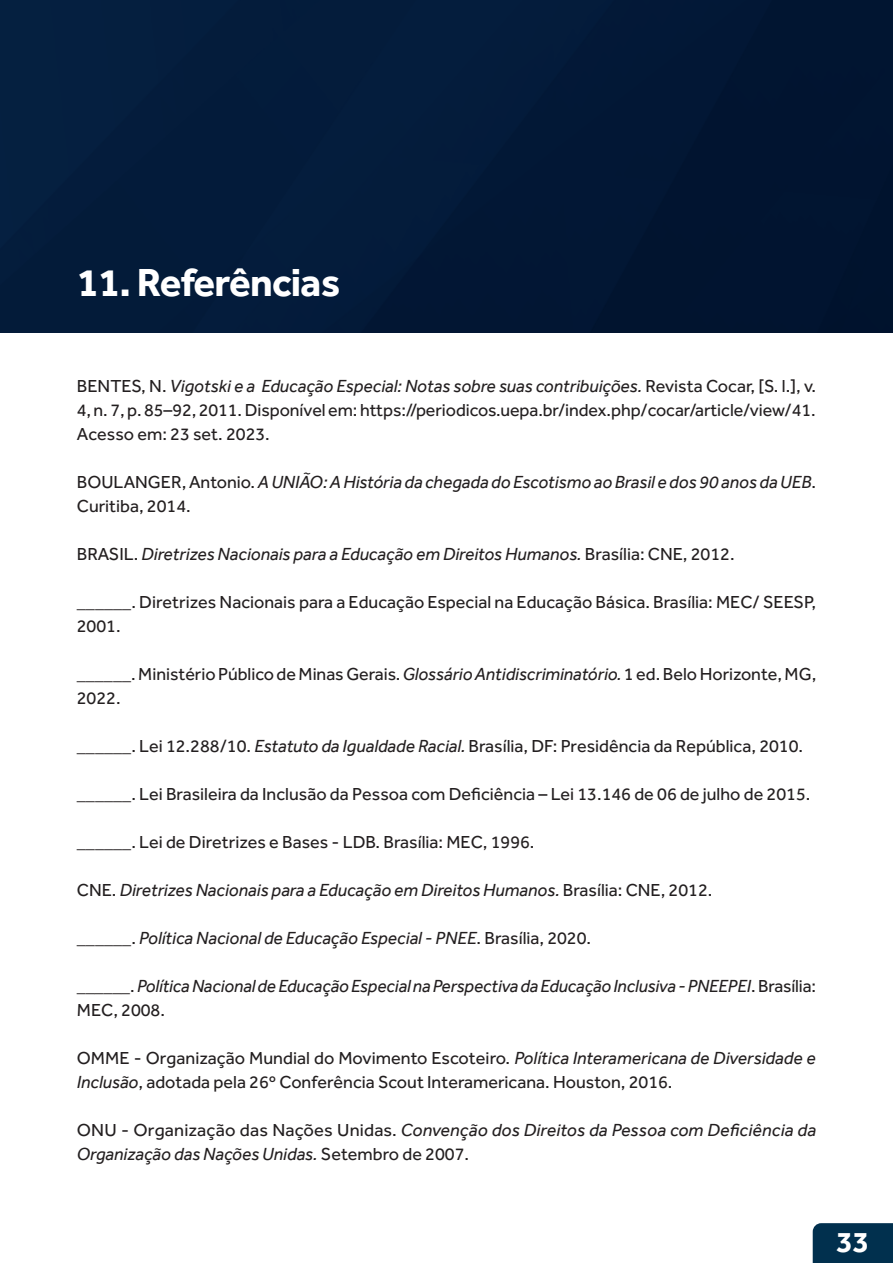
<style>
.page{position:relative;width:893px;height:1263px;background:#fff}
.page>*{position:absolute;margin:0;border:0;box-sizing:border-box;transform-origin:0 0}
.t1{font:700 40.5px "Effra";letter-spacing:-.02em;color:#fff}
.t2{font:700 30px "Effra";color:#fff}
.t3{font:18px/24px "Effra";color:#231f20}
.t4{font:italic 18px/24px "Effra";color:#231f20}
.s1{font-style:italic}
.s2{font-style:normal}
</style>
<div class="page">
<div style="left:813px;top:1223px;width:80px;height:40px;background:#01304e"></div>
<img style="left:0;top:0;width:893px;height:332px">
<p class="t1" style="left:77px;top:258px;width:265px">11. Referências</p>
<p class="t3" style="left:77px;top:374px;width:741px;text-align:justify">BENTES, N. <span class="s1">Vigotski e a Educação Especial: Notas sobre suas contribuições.</span> Revista Cocar, [S. l.], v.<br>4, n. 7, p. 85–92, 2011. Disponível em: https://periodicos.uepa.br/index.php/cocar/article/view/41.<br>Acesso em: 23 set. 2023.</p>
<p class="t4" style="left:77px;top:470px;width:741px"><span class="s2">BOULANGER, Antonio.</span> A UNIÃO: A História da chegada do Escotismo ao Brasil e dos 90 anos da UEB<span class="s2">.<br>Curitiba, 2014.</span></p>
<p class="t4" style="left:77px;top:542px;width:659px"><span class="s2">BRASIL.</span> Diretrizes Nacionais para a Educação em Direitos Humanos. <span class="s2">Brasília: CNE, 2012.</span></p>
<p class="t3" style="left:77px;top:590px;width:741px">______. Diretrizes Nacionais para a Educação Especial na Educação Básica. Brasília: MEC/ SEESP,<br>2001.</p>
<p class="t3" style="left:77px;top:662px;width:741px">______. Ministério Público de Minas Gerais. <span class="s1">Glossário Antidiscriminatório.</span> 1 ed. Belo Horizonte, MG,<br>2022.</p>
<p class="t3" style="left:77px;top:734px;width:728px">______. Lei 12.288/10. <span class="s1">Estatuto da Igualdade Racial.</span> Brasília, DF: Presidência da República, 2010.</p>
<p class="t3" style="left:77px;top:782px;width:735px">______. Lei Brasileira da Inclusão da Pessoa com Deficiência – Lei 13.146 de 06 de julho de 2015.</p>
<p class="t3" style="left:77px;top:830px;width:459px">______. Lei de Diretrizes e Bases - LDB. Brasília: MEC, 1996.</p>
<p class="t4" style="left:77px;top:878px;width:637px"><span class="s2">CNE.</span> Diretrizes Nacionais para a Educação em Direitos Humanos. <span class="s2">Brasília: CNE, 2012.</span></p>
<p class="t4" style="left:77px;top:926px;width:516px"><span class="s2">______.</span> Política Nacional de Educação Especial - PNEE<span class="s2">. Brasília, 2020.</span></p>
<p class="t4" style="left:77px;top:974px;width:741px"><span class="s2">______.</span> Política Nacional de Educação Especial na Perspectiva da Educação Inclusiva - PNEEPEI<span class="s2">. Brasília:<br>MEC, 2008.</span></p>
<p class="t3" style="left:77px;top:1046px;width:741px">OMME - Organização Mundial do Movimento Escoteiro. <span class="s1">Política Interamericana de Diversidade e<br>Inclusão</span>, adotada pela 26º Conferência Scout Interamericana. Houston, 2016.</p>
<p class="t4" style="left:77px;top:1118px;width:741px"><span class="s2">ONU - Organização das Nações Unidas.</span> Convenção dos Direitos da Pessoa com Deficiência da<br>Organização das Nações Unidas. <span class="s2">Setembro de 2007.</span></p>
<h2 class="t2" style="left:836px;top:1224px;width:34px">33</h2>
</div>
